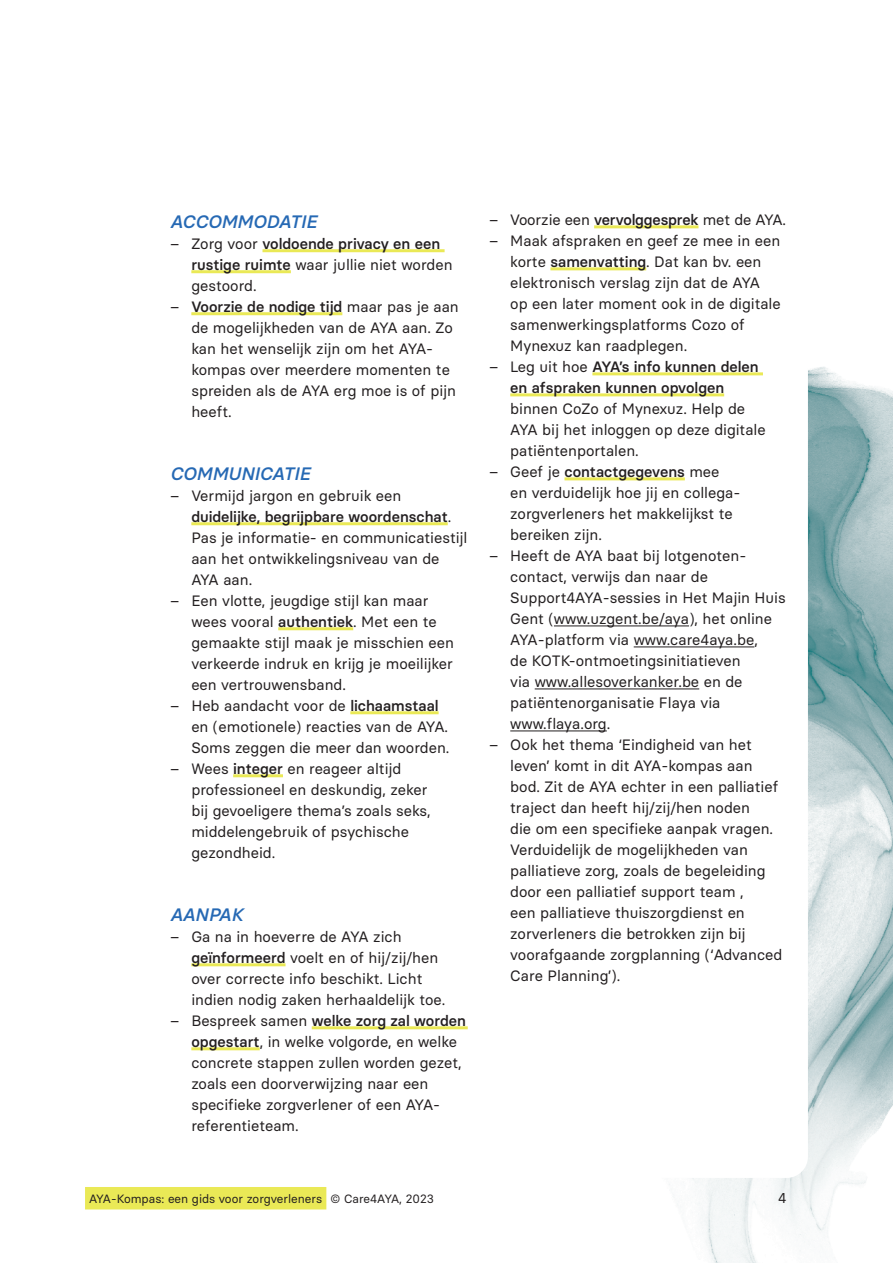
<style>
.page{position:relative;width:893px;height:1263px;background:#fff}
.page>*{position:absolute;margin:0;border:0;box-sizing:border-box;transform-origin:0 0}
.t1{font:italic 500 18px "Basier Circle";color:#2669b4}
.t2{font:15px/21px "Basier Circle";color:#231f20}
.t3{font:500 15px/21px "Basier Circle";color:#231f20}
.t4{font:14.25px "Basier Circle";color:#231f20}
.t5{font:12px "Basier Circle";color:#231f20}
.s1{font-weight:500}
.s2{font-weight:400}
</style>
<div class="page">
<img style="left:669px;top:367px;width:224px;height:896px">
<div style="left:149px;top:149px;width:659px;height:1029px;background:#fff;border-radius:21px"></div>
<div style="left:85px;top:1187px;width:241px;height:22px;background:#eae956"></div>
<hr style="left:262px;top:249px;width:183px;height:3px;background:#eae956">
<hr style="left:191px;top:270px;width:100px;height:3px;background:#eae956">
<hr style="left:191px;top:312px;width:151px;height:3px;background:#eae956">
<hr style="left:191px;top:522px;width:257px;height:3px;background:#eae956">
<hr style="left:278px;top:627px;width:75px;height:3px;background:#eae956">
<hr style="left:350px;top:711px;width:89px;height:3px;background:#eae956">
<hr style="left:233px;top:774px;width:50px;height:3px;background:#eae956">
<hr style="left:191px;top:963px;width:95px;height:3px;background:#eae956">
<hr style="left:312px;top:1026px;width:156px;height:3px;background:#eae956">
<hr style="left:191px;top:1047px;width:69px;height:3px;background:#eae956">
<hr style="left:594px;top:225px;width:104px;height:3px;background:#eae956">
<hr style="left:550px;top:267px;width:96px;height:3px;background:#eae956">
<hr style="left:592px;top:372px;width:171px;height:3px;background:#eae956">
<hr style="left:510px;top:393px;width:214px;height:3px;background:#eae956">
<hr style="left:564px;top:477px;width:121px;height:3px;background:#eae956">
<hr style="left:554px;top:625px;width:135px;height:1px;background:#231f20">
<hr style="left:634px;top:646px;width:120px;height:1px;background:#231f20">
<hr style="left:535px;top:688px;width:164px;height:1px;background:#231f20">
<hr style="left:510px;top:730px;width:97px;height:1px;background:#231f20">
<p class="t1" style="left:170px;top:211px;width:148px">ACCOMMODATIE</p>
<p class="t2" style="left:191px;top:233px;width:263px;text-indent:-21px">– Zorg voor <span class="s1">voldoende privacy en een rustige ruimte</span> waar jullie niet worden gestoord.</p>
<p class="t2" style="left:191px;top:296px;width:269px;text-indent:-21px">– <span class="s1">Voorzie de nodige tijd</span> maar pas je aan de mogelijkheden van de AYA aan. Zo kan het wenselijk zijn om het AYA&shy;kompas over meerdere momenten te spreiden als de AYA erg moe is of pijn heeft.</p>
<p class="t1" style="left:170px;top:463px;width:141px">COMMUNICATIE</p>
<p class="t2" style="left:191px;top:485px;width:278px;text-indent:-21px">– Vermijd jargon en gebruik een <span class="s1">duidelijke, begrijpbare woordenschat</span>.<br>Pas je informatie- en communicatiestijl aan het ontwikkelingsniveau van de<br>AYA aan.</p>
<p class="t2" style="left:191px;top:590px;width:264px;text-indent:-21px">– Een vlotte, jeugdige stijl kan maar wees vooral <span class="s1">authentiek</span>. Met een te gemaakte stijl maak je misschien een verkeerde indruk en krijg je moeilijker een vertrouwensband.</p>
<p class="t2" style="left:191px;top:695px;width:260px;text-indent:-21px">– Heb aandacht voor de <span class="s1">lichaamstaal </span>en (emotionele) reacties van de AYA.<br>Soms zeggen die meer dan woorden.</p>
<p class="t2" style="left:191px;top:758px;width:241px;text-indent:-21px">– Wees <span class="s1">integer</span> en reageer altijd professioneel en deskundig, zeker bij gevoeligere thema’s zoals seks, middelengebruik of psychische gezondheid.</p>
<p class="t1" style="left:170px;top:904px;width:76px">AANPAK</p>
<p class="t2" style="left:191px;top:926px;width:256px;text-indent:-21px">– Ga na in hoeverre de AYA zich <span class="s1">geïnformeerd</span> voelt en of hij/zij/hen over correcte info beschikt. Licht indien nodig zaken herhaaldelijk toe.</p>
<p class="t2" style="left:191px;top:1010px;width:276px;text-indent:-21px">– Bespreek samen <span class="s1">welke zorg zal worden opgestart</span>, in welke volgorde, en welke concrete stappen zullen worden gezet, zoals een doorverwijzing naar een specifieke zorgverlener of een AYA&shy;referentieteam.</p>
<p class="t2" style="left:489px;top:209px;width:299px">– Voorzie een <span class="s1">vervolggesprek</span> met de AYA.</p>
<p class="t2" style="left:510px;top:230px;width:272px;text-indent:-21px">– Maak afspraken en geef ze mee in een korte <span class="s1">samenvatting</span>. Dat kan bv. een elektronisch verslag zijn dat de AYA op een later moment ook in de digitale samenwerkingsplatforms Cozo of Mynexuz kan raadplegen.</p>
<p class="t3" style="left:510px;top:356px;width:250px;text-indent:-21px"><span class="s2">– Leg uit hoe</span> AYA’s info kunnen delen en afspraken kunnen opvolgen</p>
<p class="t2" style="left:510px;top:398px;width:257px">binnen CoZo of Mynexuz. Help de<br>AYA bij het inloggen op deze digitale patiëntenportalen.</p>
<p class="t2" style="left:510px;top:461px;width:232px;text-indent:-21px">– Geef je <span class="s1">contactgegevens</span> mee en verduidelijk hoe jij en collega&shy;zorgverleners het makkelijkst te bereiken zijn.</p>
<p class="t2" style="left:510px;top:545px;width:277px;text-indent:-21px">– Heeft de AYA baat bij lotgenoten&shy;contact, verwijs dan naar de<br>Support4AYA-sessies in Het Majin Huis<br>Gent (www.uzgent.be/aya), het online<br>AYA-platform via www.care4aya.be,<br>de KOTK-ontmoetingsinitiatieven<br>via www.allesoverkanker.be en de patiëntenorganisatie Flaya via www.flaya.org.</p>
<p class="t2" style="left:510px;top:734px;width:273px;text-indent:-21px">– Ook het thema ‘Eindigheid van het leven’ komt in dit AYA-kompas aan bod. Zit de AYA echter in een palliatief traject dan heeft hij/zij/hen noden<br>die om een specifieke aanpak vragen.<br>Verduidelijk de mogelijkheden van palliatieve zorg, zoals de begeleiding door een palliatief support team ,<br>een palliatieve thuiszorgdienst en zorverleners die betrokken zijn bij voorafgaande zorgplanning (‘Advanced Care Planning’).</p>
<p class="t5" style="left:89px;top:1191px;width:347px">AYA-Kompas: een gids voor zorgverleners © Care4AYA, 2023</p>
<p class="t4" style="left:778px;top:1189px;width:10px">4</p>
</div>
